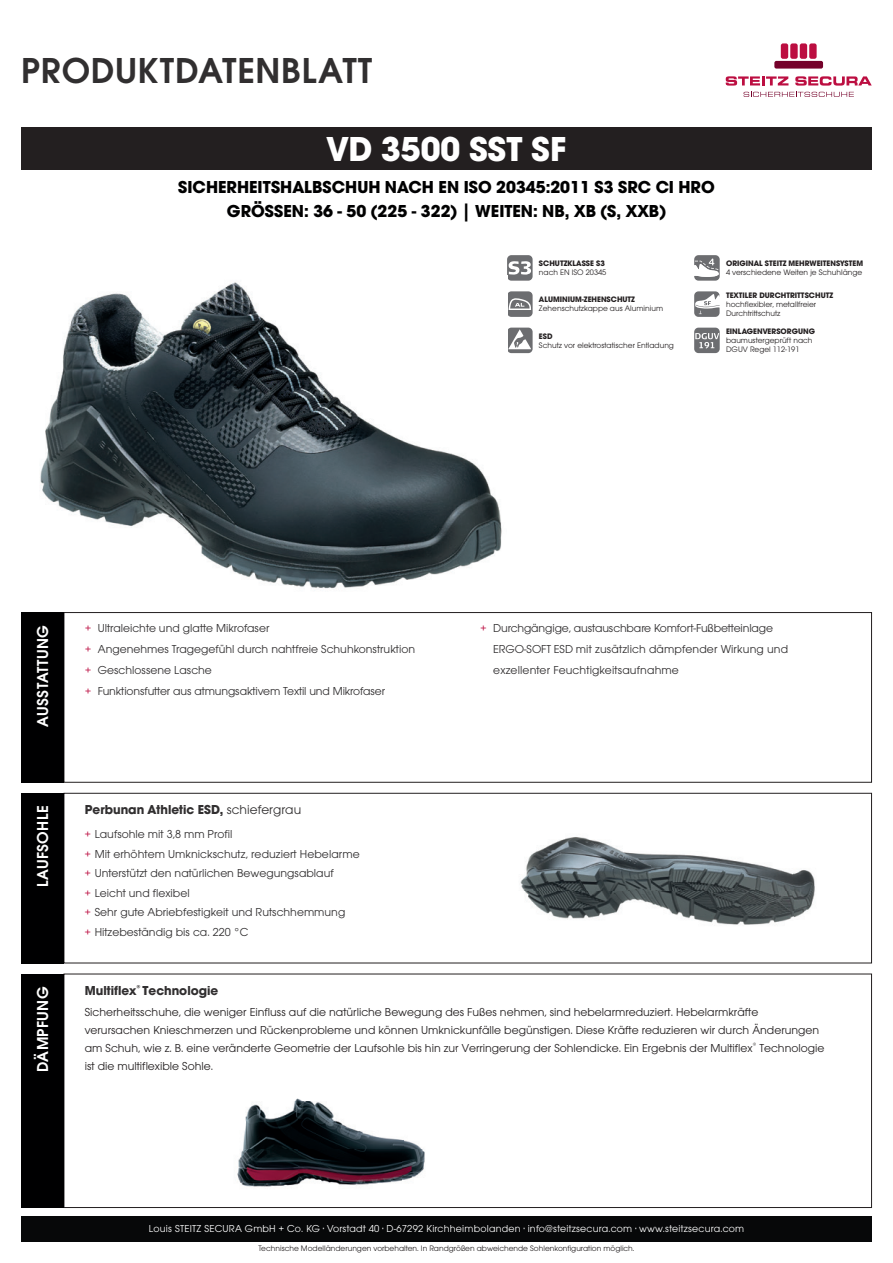
<style>
.page{position:relative;width:893px;height:1263px;background:#fff}
.page>*{position:absolute;margin:0;border:0;box-sizing:border-box;transform-origin:0 0}
.t1{font:600 37.5px "Avant Gard Goth EF";letter-spacing:.02em;color:#312f30}
.t2{font:700 36px "Avant Gard Goth EF";color:#fff}
.t3{font:700 18px/24px "Avant Gard Goth EF";color:#000001;text-align:center}
.t4{font:600 16.5px "Avant Gard Goth EF";letter-spacing:.02em;color:#fff}
.t5{font:700 13.5px "Avant Gard Goth EF";color:#312f30}
.t6{font:12px/19.5px "Avant Gard Goth EF";color:#312f30}
.t7{font:12px/18px "Avant Gard Goth EF";color:#231f20}
.t8{font:12px/21px "Avant Gard Goth EF";color:#bc0e41;text-align:justify}
.t9{font:10.5px "Avant Gard Goth EF";letter-spacing:.02em;color:#fff}
.t10{font:8.25px/9px "Avant Gard Goth EF";color:#231f20}
.t11{font:700 8.25px "Avant Gard Goth EF";color:#231f20}
.s1{color:#bc0e41}
.s2{font-weight:400}
</style>
<div class="page">
<div style="left:64px;top:612px;width:808px;height:170px;border:1px solid #231f20"></div>
<div style="left:64px;top:793px;width:808px;height:170px;border:1px solid #231f20"></div>
<div style="left:64px;top:974px;width:808px;height:234px;border:1px solid #231f20"></div>
<div style="left:21px;top:1216px;width:851px;height:26px;background:#070809"></div>
<svg style="left:726px;top:76px;width:62px;height:10px"></svg>
<svg style="left:795px;top:76px;width:77px;height:10px"></svg>
<div style="left:774px;top:61px;width:49px;height:8px;background:#75012a;border-radius:2px"></div>
<div style="left:781px;top:43px;width:7px;height:16px;background:#bc0e41;border-radius:2px"></div>
<div style="left:790px;top:43px;width:8px;height:16px;background:#bc0e41;border-radius:2px"></div>
<div style="left:800px;top:43px;width:7px;height:16px;background:#bc0e41;border-radius:2px"></div>
<div style="left:809px;top:43px;width:8px;height:16px;background:#bc0e41;border-radius:2px"></div>
<svg style="left:744px;top:92px;width:110px;height:5px"></svg>
<div style="left:21px;top:128px;width:851px;height:42px;background:#231f20"></div>
<div style="left:21px;top:612px;width:43px;height:170px;background:#000001"></div>
<div style="left:21px;top:793px;width:43px;height:170px;background:#000001"></div>
<div style="left:21px;top:974px;width:43px;height:234px;background:#000001"></div>
<img style="left:520px;top:837px;width:295px;height:88px">
<div style="left:507px;top:255px;width:26px;height:26px;background:#6c6d70;border-radius:4px"></div>
<svg style="left:509px;top:261px;width:22px;height:14px"></svg>
<svg style="left:694px;top:255px;width:26px;height:26px"></svg>
<div style="left:507px;top:291px;width:26px;height:26px;background:#6c6d70;border-radius:4px"></div>
<svg style="left:509px;top:298px;width:22px;height:12px"></svg>
<svg style="left:694px;top:291px;width:26px;height:26px"></svg>
<div style="left:507px;top:328px;width:26px;height:25px;background:linear-gradient(to right,#6c6d70,#6c6d70);border-radius:4px"></div>
<svg style="left:508px;top:329px;width:23px;height:20px"></svg>
<div style="left:694px;top:328px;width:26px;height:25px;background:#6c6d70;border-radius:4px"></div>
<svg style="left:695px;top:333px;width:24px;height:16px"></svg>
<img style="left:237px;top:1098px;width:188px;height:89px">
<img style="left:40px;top:282px;width:462px;height:307px">
<h1 class="t1" style="left:21px;top:48px;width:353px">PRODUKTDATENBLATT</h1>
<h2 class="t2" style="left:327px;top:127px;width:241px">VD 3500 SST SF</h2>
<h3 class="t3" style="left:178px;top:175px;width:538px">SICHERHEITSHALBSCHUH NACH EN ISO 20345:2011 S3 SRC CI HRO<br>GRÖSSEN: 36 - 50 (225 - 322) | WEITEN: NB, XB (S, XXB)</h3>
<p class="t11" style="left:539px;top:258px;width:67px">SCHUTZKLASSE S3</p>
<p class="t10" style="left:539px;top:268px;width:69px">nach EN ISO 20345</p>
<p class="t11" style="left:726px;top:258px;width:139px">ORIGINAL STEITZ MEHRWEITENSYSTEM</p>
<p class="t10" style="left:726px;top:268px;width:138px">4 verschiedene Weiten je Schuhlänge</p>
<p class="t11" style="left:539px;top:295px;width:98px">ALUMINIUM-ZEHENSCHUTZ</p>
<p class="t10" style="left:539px;top:304px;width:126px">Zehenschutzkappe aus Aluminium</p>
<p class="t11" style="left:726px;top:290px;width:109px">TEXTILER DURCHTRITTSCHUTZ</p>
<p class="t10" style="left:726px;top:300px;width:92px">hochflexibler, metallfreier<br>Durchtrittschutz</p>
<p class="t11" style="left:539px;top:331px;width:15px">ESD</p>
<p class="t10" style="left:539px;top:340px;width:137px">Schutz vor elektrostatischer Entladung</p>
<p class="t11" style="left:726px;top:326px;width:90px">EINLAGENVERSORGUNG</p>
<p class="t10" style="left:726px;top:336px;width:88px">baumustergeprüft nach<br>DGUV Regel 112-191</p>
<h3 class="t4" style="left:33px;top:727px;width:103px;rotate:-90deg">AUSSTATTUNG</h3>
<h3 class="t4" style="left:33px;top:887px;width:83px;rotate:-90deg">LAUFSOHLE</h3>
<h3 class="t4" style="left:33px;top:1072px;width:87px;rotate:-90deg">DÄMPFUNG</h3>
<p class="t8" style="left:85px;top:618px;width:7px">+ + + +</p>
<p class="t6" style="left:98px;top:618px;width:319px;line-height:21px">Ultraleichte und glatte Mikrofaser<br>Angenehmes Tragegefühl durch nahtfreie Schuhkonstruktion Geschlossene Lasche<br>Funktionsfutter aus atmungsaktivem Textil und Mikrofaser</p>
<p class="t6" style="left:493px;top:618px;width:296px;line-height:21px;text-indent:-13px"><span class="s1">+</span> Durchgängige, austauschbare Komfort-Fußbetteinlage<br>ERGO-SOFT ESD mit zusätzlich dämpfender Wirkung und exzellenter Feuchtigkeitsaufnahme</p>
<p class="t5" style="left:85px;top:801px;width:218px">Perbunan Athletic ESD, <span class="s2">schiefergrau</span></p>
<p class="t6" style="left:85px;top:825px;width:276px"><span class="s1">+</span> Laufsohle mit 3,8 mm Profil<br><span class="s1">+</span> Mit erhöhtem Umknickschutz, reduziert Hebelarme <span class="s1">+</span> Unterstützt den natürlichen Bewegungsablauf<br><span class="s1">+</span> Leicht und flexibel<br><span class="s1">+</span> Sehr gute Abriebfestigkeit und Rutschhemmung<br><span class="s1">+</span> Hitzebeständig bis ca. 220 °C</p>
<p class="t5" style="left:85px;top:983px;width:135px">Multiflex<sup>®</sup> Technologie</p>
<p class="t7" style="left:85px;top:1002px;width:741px">Sicherheitsschuhe, die weniger Einfluss auf die natürliche Bewegung des Fußes nehmen, sind hebelarmreduziert. Hebelarmkräfte verursachen Knieschmerzen und Rückenprobleme und können Umknickunfälle begünstigen. Diese Kräfte reduzieren wir durch Änderungen am Schuh, wie z. B. eine veränderte Geometrie der Laufsohle bis hin zur Verringerung der Sohlendicke. Ein Ergebnis der Multiflex<sup>®</sup> Technologie ist die multiflexible Sohle.</p>
<p class="t9" style="left:149px;top:1223px;width:597px">Louis STEITZ SECURA GmbH + Co. KG · Vorstadt 40 · D-67292 Kirchheimbolanden · info@steitzsecura.com · www.steitzsecura.com</p>
<p class="t10" style="left:258px;top:1244px;width:378px">Technische Modelländerungen vorbehalten. In Randgrößen abweichende Sohlenkonfiguration möglich.</p>
</div>
